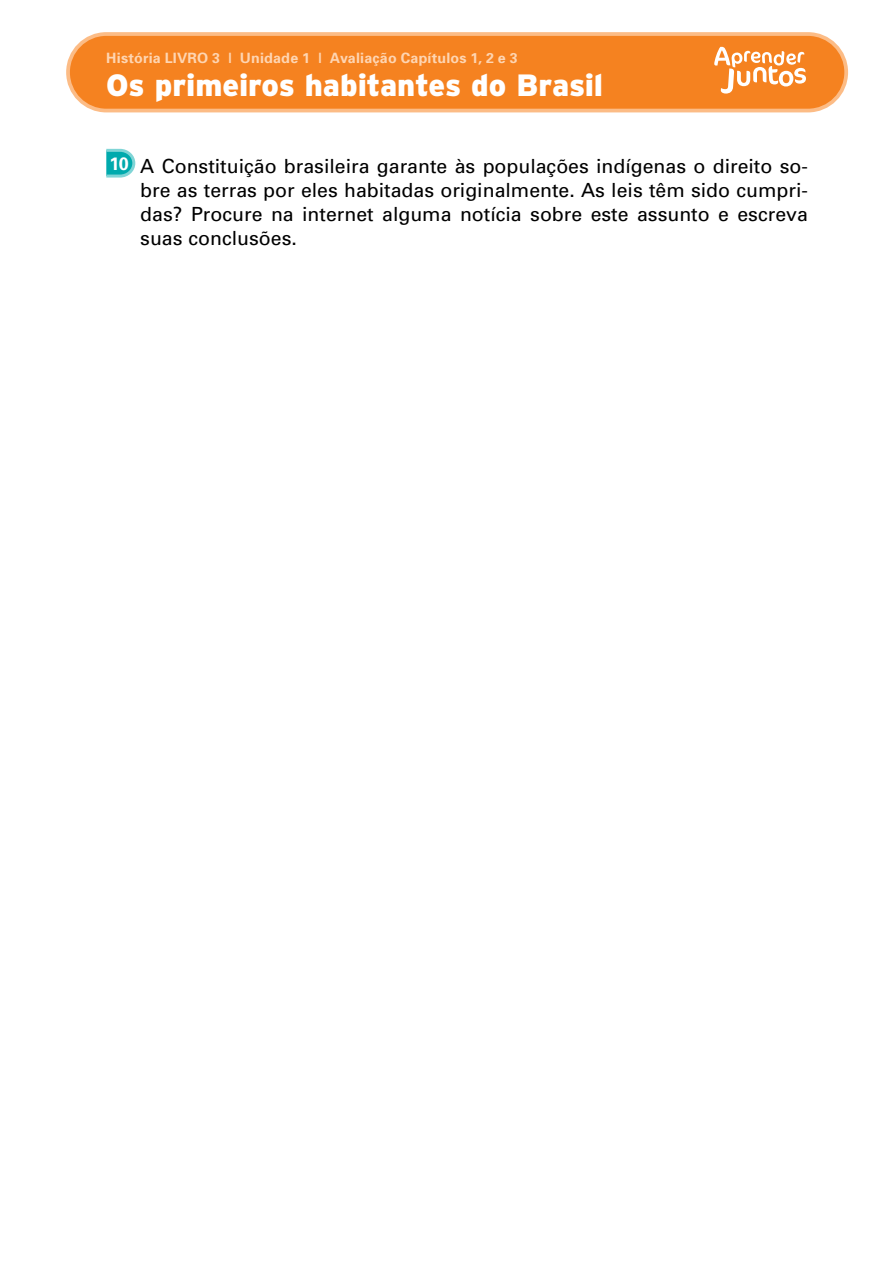
<style>
.page{position:relative;width:893px;height:1263px;background:#fff}
.page>*{position:absolute;margin:0;border:0;box-sizing:border-box;transform-origin:0 0}
.t1{font:900 30.75px "Interstate";letter-spacing:-.005em;color:#fff}
.t2{font:19.5px/24px "Univers";color:#000;text-align:justify}
.t3{font:700 14.25px "Univers";letter-spacing:.015em;color:#fed5b2}
</style>
<div class="page">
<div style="left:68px;top:34px;width:778px;height:77px;background:#f58220;border-radius:38px"></div>
<div style="left:66px;top:32px;width:782px;height:80px;border:4px solid #fcbc86;border-radius:38px"></div>
<svg style="left:714px;top:47px;width:92px;height:47px"></svg>
<svg style="left:106px;top:149px;width:29px;height:29px"></svg>
<p class="t3" style="left:106px;top:48px;width:413px">História LIVRO 3 | Unidade 1 | Avaliação Capítulos 1, 2 e 3</p>
<h1 class="t1" style="left:106px;top:67px;width:498px">Os primeiros habitantes do Brasil</h1>
<p class="t2" style="left:140px;top:154px;width:669px;text-indent:-31px"><sup>10</sup> A Constituição brasileira garante às populações indígenas o direito so&shy;bre as terras por eles habitadas originalmente. As leis têm sido cumpri&shy;das? Procure na internet alguma notícia sobre este assunto e escreva suas conclusões.</p>
</div>
